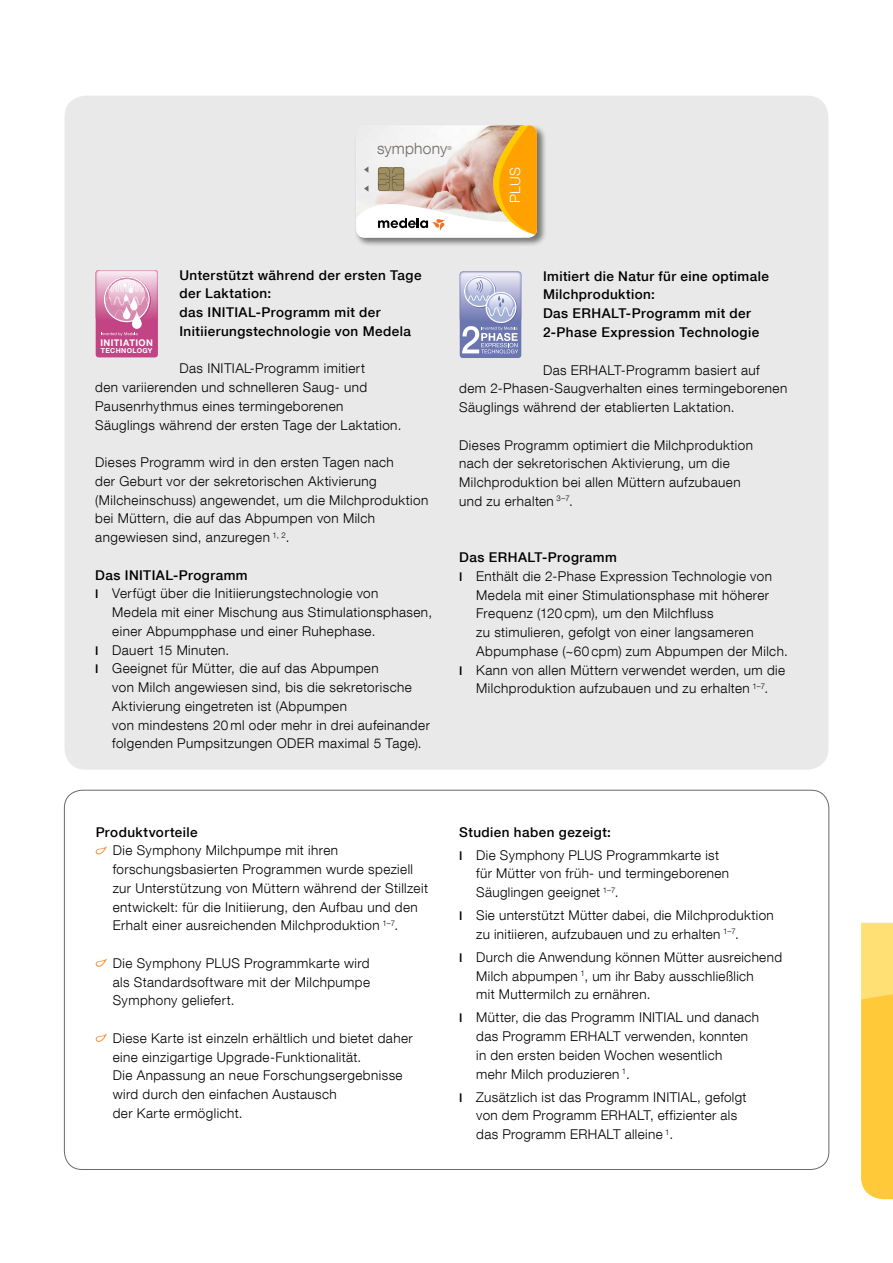
<style>
.page{position:relative;width:893px;height:1263px;background:#fff}
.page>*{position:absolute;margin:0;border:0;box-sizing:border-box;transform-origin:0 0}
.t1{font:300 15.6px "Helvetica Neue LT Com";letter-spacing:.01em;color:#6d6966}
.t2{font:300 14.1px "Helvetica Neue LT Com";color:#fff}
.t3{font:300 13.5px/18.8px "Helvetica Neue LT Com";letter-spacing:.03em;color:#000}
.t4{font:500 13.5px/18.8px "Helvetica Neue LT Com";letter-spacing:.035em;color:#000}
.t5{font:700 9.15px "Helvetica Neue LT Com";letter-spacing:.045em;color:#fff}
.t6{font:700 6.9px "Helvetica Neue LT Com";letter-spacing:.05em;color:#fff}
.t7{font:300 5.4px "Helvetica Neue LT Com";color:#6d6966}
.s1{font-weight:500;font-size:12px}
.s2{font-weight:500}
</style>
<div class="page">
<svg style="left:861px;top:923px;width:32px;height:276px"></svg>
<div style="left:65px;top:96px;width:763px;height:674px;background:#e9e9e9;border-radius:21px"></div>
<svg style="left:96px;top:846px;width:11px;height:9px"></svg>
<svg style="left:96px;top:958px;width:11px;height:9px"></svg>
<svg style="left:96px;top:1033px;width:11px;height:9px"></svg>
<div style="left:354px;top:124px;width:193px;height:123px;background:#000;opacity:.5"></div>
<svg style="left:356px;top:125px;width:181px;height:113px"></svg>
<img style="left:378px;top:167px;width:26px;height:24px">
<div style="left:96px;top:270px;width:62px;height:87px;background:#c24484;border-radius:3px"></div>
<img style="left:96px;top:270px;width:62px;height:47px">
<svg style="left:101px;top:276px;width:50px;height:60px"></svg>
<div style="left:460px;top:272px;width:61px;height:86px;background:#6b76b0;border-radius:3px"></div>
<img style="left:460px;top:272px;width:61px;height:45px">
<svg style="left:462px;top:276px;width:56px;height:77px"></svg>
<p class="t1" style="left:377px;top:139px;width:72px">symphony</p>
<p class="t7" style="left:447px;top:145px;width:6px">®</p>
<p class="t2" style="left:507px;top:203px;width:38px;rotate:-90deg">PLUS</p>
<p class="t4" style="left:179px;top:265px;width:244px">Unterstützt während der ersten Tage der Laktation:<br>das INITIAL-Programm mit der<br>Initiierungstechnologie von Medela</p>
<p class="t3" style="left:95px;top:359px;width:308px;text-indent:84px">Das INITIAL-Programm imitiert<br>den variierenden und schnelleren Saug- und Pausenrhythmus eines termingeborenen Säuglings während der ersten Tage der Laktation.</p>
<p class="t3" style="left:95px;top:453px;width:335px">Dieses Programm wird in den ersten Tagen nach<br>der Geburt vor der sekretorischen Aktivierung (Milcheinschuss) angewendet, um die Milchproduktion bei Müttern, die auf das Abpumpen von Milch angewiesen sind, anzuregen <sup>1,</sup> <sup>2</sup>.</p>
<p class="t4" style="left:95px;top:565px;width:154px">Das INITIAL-Programm</p>
<p class="t3" style="left:95px;top:584px;width:285px"><span class="s1">I</span> Verfügt über die Initiierungstechnologie von</p>
<p class="t3" style="left:112px;top:603px;width:321px">Medela mit einer Mischung aus Stimulationsphasen,</p>
<p class="t3" style="left:112px;top:621px;width:265px">einer Abpumpphase und einer Ruhephase.</p>
<p class="t3" style="left:95px;top:640px;width:136px"><span class="s1">I</span> Dauert 15 Minuten.</p>
<p class="t3" style="left:95px;top:659px;width:285px"><span class="s1">I</span> Geeignet für Mütter, die auf das Abpumpen</p>
<p class="t3" style="left:112px;top:678px;width:301px">von Milch angewiesen sind, bis die sekretorische</p>
<p class="t3" style="left:112px;top:696px;width:236px">Aktivierung eingetreten ist (Abpumpen</p>
<p class="t3" style="left:112px;top:715px;width:319px">von mindestens 20 ml oder mehr in drei aufeinander</p>
<p class="t3" style="left:112px;top:734px;width:311px">folgenden Pumpsitzungen ODER maximal 5 Tage).</p>
<p class="t5" style="left:100px;top:337px;width:54px">INITIATION</p>
<p class="t6" style="left:101px;top:346px;width:53px">TECHNOLOGY</p>
<p class="t4" style="left:543px;top:266px;width:227px">Imitiert die Natur für eine optimale<br>Milchproduktion:<br>Das ERHALT-Programm mit der<br>2-Phase Expression Technologie</p>
<p class="t3" style="left:459px;top:360px;width:330px;text-indent:84px">Das ERHALT-Programm basiert auf dem 2-Phasen-Saugverhalten eines termingeborenen<br>Säuglings während der etablierten Laktation.</p>
<p class="t3" style="left:459px;top:435px;width:295px">Dieses Programm optimiert die Milchproduktion nach der sekretorischen Aktivierung, um die Milchproduktion bei allen Müttern aufzubauen und zu erhalten <sup>3–7</sup>.</p>
<p class="t4" style="left:459px;top:548px;width:159px">Das ERHALT-Programm</p>
<p class="t3" style="left:459px;top:566px;width:314px"><span class="s1">I</span> Enthält die 2-Phase Expression Technologie von</p>
<p class="t3" style="left:476px;top:585px;width:294px">Medela mit einer Stimulationsphase mit höherer</p>
<p class="t3" style="left:476px;top:604px;width:239px">Frequenz (120 cpm), um den Milchfluss</p>
<p class="t3" style="left:476px;top:623px;width:279px">zu stimulieren, gefolgt von einer langsameren</p>
<p class="t3" style="left:476px;top:641px;width:313px">Abpumphase (~60 cpm) zum Abpumpen der Milch.</p>
<p class="t3" style="left:459px;top:660px;width:327px"><span class="s1">I</span> Kann von allen Müttern verwendet werden, um die</p>
<p class="t3" style="left:476px;top:679px;width:294px">Milchproduktion aufzubauen und zu erhalten <sup>1–7</sup>.</p>
<p class="t4" style="left:96px;top:822px;width:103px">Produktvorteile</p>
<p class="t3" style="left:113px;top:841px;width:317px">Die Symphony Milchpumpe mit ihren forschungsbasierten Programmen wurde speziell zur Unterstützung von Müttern während der Stillzeit entwickelt: für die Initiierung, den Aufbau und den Erhalt einer ausreichenden Milchproduktion <sup>1–7</sup>.</p>
<p class="t3" style="left:113px;top:953px;width:259px;text-align:justify">Die Symphony PLUS Programmkarte wird als Standardsoftware mit der Milchpumpe Symphony geliefert.</p>
<p class="t3" style="left:113px;top:1028px;width:302px">Diese Karte ist einzeln erhältlich und bietet daher eine einzigartige Upgrade-Funktionalität.<br>Die Anpassung an neue Forschungsergebnisse wird durch den einfachen Austausch<br>der Karte ermöglicht.</p>
<p class="t3" style="left:459px;top:820px;width:261px;line-height:23px"><span class="s2">Studien haben gezeigt:<br></span><span class="s1">I</span> Die Symphony PLUS Programmkarte ist</p>
<p class="t3" style="left:476px;top:864px;width:254px">für Mütter von früh- und termingeborenen<br>Säuglingen geeignet <sup>1–7</sup>.</p>
<p class="t3" style="left:476px;top:905px;width:299px;text-indent:-17px"><span class="s1">I</span> Sie unterstützt Mütter dabei, die Milchproduktion zu initiieren, aufzubauen und zu erhalten <sup>1–7</sup>.</p>
<p class="t3" style="left:476px;top:947px;width:307px;text-indent:-17px"><span class="s1">I</span> Durch die Anwendung können Mütter ausreichend<br>Milch abpumpen <sup>1</sup>, um ihr Baby ausschließlich<br>mit Muttermilch zu ernähren.</p>
<p class="t3" style="left:476px;top:1008px;width:284px;text-indent:-17px"><span class="s1">I</span> Mütter, die das Programm INITIAL und danach das Programm ERHALT verwenden, konnten in den ersten beiden Wochen wesentlich<br>mehr Milch produzieren <sup>1</sup>.</p>
<p class="t3" style="left:476px;top:1087px;width:272px;text-indent:-17px"><span class="s1">I</span> Zusätzlich ist das Programm INITIAL, gefolgt von dem Programm ERHALT, effizienter als das Programm ERHALT alleine <sup>1</sup>.</p>
</div>
